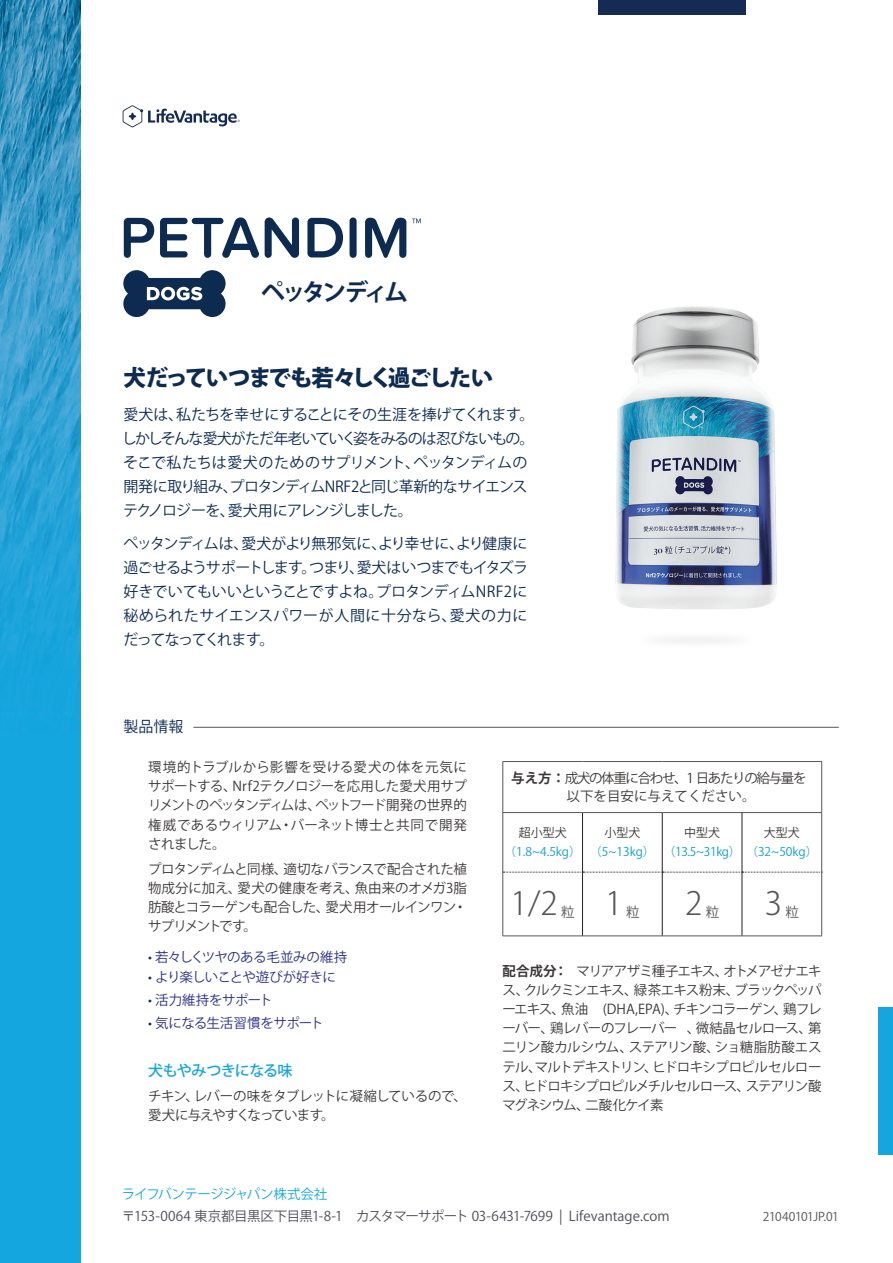
<style>
.page{position:relative;width:893px;height:1263px;background:#fff}
.page>*{position:absolute;margin:0;border:0;box-sizing:border-box;transform-origin:0 0}
.t1{font:300 31.95px "Koz Go Pro";color:#555659}
.t2{font:700 24px "Koz Go Pr 6 N";letter-spacing:-.15em;color:#0d2b51}
.t3{font:800 22.5px "Koz Go Pr 6 N";letter-spacing:-.075em;color:#0d2b51}
.t4{font:15px/24px "Koz Go Pr 6 N";letter-spacing:-.04em;color:#0d2b51}
.t5{font:500 15px "Koz Go Pr 6 N";letter-spacing:-.035em;color:#16a6df}
.t6{font:13.5px/19.2px "Koz Go Pr 6 N";letter-spacing:-.045em;color:#3c3838;text-align:justify}
.t7{font:13.5px "Koz Go Pr 6 N";letter-spacing:-.01em;color:#4d5057}
.t8{font:13.5px "Koz Go Pr 6 N";letter-spacing:-.035em;color:#2b318d}
.t9{font:13.5px/18px "Koz Go Pr 6 N";letter-spacing:-.1em;color:#3c3838;text-align:center}
.t10{font:13.5px "Koz Go Pr 6 N";letter-spacing:-.04em;color:#14a8e0}
.t11{font:13.5px "Koz Go Pro";color:#555659}
.t12{font:12px "Koz Go Pro";color:#13a0ce}
.t13{font:12px "Koz Go Pr 6 N";letter-spacing:-.04em;color:#555659}
.t14{font:12px "Koz Go Pro";color:#3c3838}
.s1{font-weight:300;color:#0d2b51}
.s2{font-weight:700}
</style>
<div class="page">
<svg style="left:123px;top:270px;width:103px;height:47px"></svg>
<svg style="left:412px;top:218px;width:9px;height:5px"></svg>
<svg style="left:124px;top:218px;width:30px;height:40px"></svg>
<svg style="left:160px;top:217px;width:99px;height:41px"></svg>
<svg style="left:265px;top:217px;width:34px;height:41px"></svg>
<svg style="left:307px;top:218px;width:36px;height:39px"></svg>
<div style="left:350px;top:217px;width:7px;height:41px;background:#0d2b51;border-radius:3px"></div>
<svg style="left:365px;top:217px;width:41px;height:41px"></svg>
<div style="left:598px;top:0;width:147px;height:14px;background:#162b54"></div>
<div style="left:879px;top:1007px;width:14px;height:147px;background:#16a6df"></div>
<svg style="left:123px;top:105px;width:117px;height:22px"></svg>
<img style="left:615px;top:306px;width:162px;height:303px">
<hr style="left:193px;top:727px;width:646px;height:1px;background:#555659">
<img style="left:0;top:0;width:80px;height:1263px">
<hr style="left:503px;top:761px;width:79px;height:1px;background:#555659">
<hr style="left:503px;top:762px;width:1px;height:50px;background:#555659">
<hr style="left:582px;top:761px;width:80px;height:1px;background:#555659">
<hr style="left:662px;top:761px;width:80px;height:1px;background:#555659">
<hr style="left:742px;top:761px;width:80px;height:1px;background:#555659">
<hr style="left:821px;top:762px;width:1px;height:50px;background:#555659">
<hr style="left:503px;top:812px;width:79px;height:1px;background:#555659">
<hr style="left:582px;top:812px;width:80px;height:1px;background:#555659">
<hr style="left:662px;top:812px;width:80px;height:1px;background:#555659">
<hr style="left:742px;top:812px;width:80px;height:1px;background:#555659">
<svg style="left:504px;top:872px;width:317px;height:1px"></svg>
<hr style="left:662px;top:813px;width:1px;height:59px;background:#231f20">
<hr style="left:742px;top:813px;width:1px;height:59px;background:#231f20">
<hr style="left:662px;top:872px;width:1px;height:64px;background:#231f20">
<hr style="left:742px;top:872px;width:1px;height:64px;background:#231f20">
<hr style="left:821px;top:813px;width:1px;height:59px;background:#555659">
<hr style="left:821px;top:872px;width:1px;height:64px;background:#555659">
<hr style="left:582px;top:936px;width:80px;height:1px;background:#555659">
<hr style="left:662px;top:936px;width:80px;height:1px;background:#555659">
<hr style="left:742px;top:936px;width:80px;height:1px;background:#555659">
<hr style="left:503px;top:813px;width:1px;height:59px;background:#555659">
<hr style="left:503px;top:872px;width:1px;height:64px;background:#555659">
<hr style="left:503px;top:936px;width:79px;height:1px;background:#555659">
<hr style="left:582px;top:813px;width:1px;height:59px;background:#231f20">
<hr style="left:582px;top:872px;width:1px;height:64px;background:#231f20">
<h2 class="t2" style="left:261px;top:279px;width:148px">ペッタンディム</h2>
<h3 class="t3" style="left:123px;top:365px;width:372px">犬だっていつまでも若々しく過ごしたい</h3>
<p class="t4" style="left:122px;top:403px;width:414px">愛犬は、私たちを幸せにすることにその生涯を捧げてくれます。しかしそんな愛犬がただ年老いていく姿をみるのは忍びないもの。そこで私たちは愛犬のためのサプリメント、ペッタンディムの開発に取り組み、プロタンディムNRF2と同じ革新的なサイエンステクノロジーを、愛犬用にアレンジしました。</p>
<p class="t4" style="left:123px;top:531px;width:406px;text-align:justify">ペッタンディムは、愛犬がより無邪気に、より幸せに、より健康に過ごせるようサポートします。つまり、愛犬はいつまでもイタズラ好きでいてもいいということですよね。プロタンディムNRF2に秘められたサイエンスパワーが人間に十分なら、愛犬の力にだってなってくれます。</p>
<p class="t4" style="left:123px;top:715px;width:61px">製品情報</p>
<p class="t6" style="left:148px;top:758px;width:320px">環境的トラブルから影響を受ける愛犬の体を元気にサポートする、Nrf2テクノロジーを応用した愛犬用サプリメントのペッタンディムは、ペットフード開発の世界的権威であるウィリアム・バーネット博士と共同で開発されました。</p>
<p class="t6" style="left:148px;top:859px;width:320px">プロタンディムと同様、適切なバランスで配合された植物成分に加え、愛犬の健康を考え、魚由来のオメガ3脂肪酸とコラーゲンも配合した、愛犬用オールインワン・サプリメントです。</p>
<p class="t8" style="left:148px;top:949px;width:201px"><span class="s1">•</span> 若々しくツヤのある毛並みの維持</p>
<p class="t8" style="left:148px;top:970px;width:189px"><span class="s1">•</span> より楽しいことや遊びが好きに</p>
<p class="t8" style="left:148px;top:992px;width:126px"><span class="s1">•</span> 活力維持をサポート</p>
<p class="t8" style="left:148px;top:1016px;width:177px"><span class="s1">•</span> 気になる生活習慣をサポート</p>
<p class="t5" style="left:148px;top:1062px;width:146px">犬もやみつきになる味</p>
<p class="t6" style="left:148px;top:1086px;width:320px">チキン、レバーの味をタブレットに凝縮しているので、愛犬に与えやすくなっています。</p>
<p class="t9" style="left:511px;top:769px;width:297px"><span class="s2">与え方：</span> 成犬の体重に合わせ、1 日あたりの給与量を以下を目安に与えてください。</p>
<p class="t14" style="left:519px;top:824px;width:49px">超小型犬</p>
<p class="t12" style="left:504px;top:844px;width:78px">（1.8~4.5kg）</p>
<p class="t14" style="left:684px;top:824px;width:37px">中型犬</p>
<p class="t12" style="left:663px;top:844px;width:156px">（13.5~31kg）（32~50kg）</p>
<p class="t14" style="left:604px;top:824px;width:37px">小型犬</p>
<p class="t12" style="left:590px;top:844px;width:67px">（5~13kg）</p>
<p class="t14" style="left:764px;top:824px;width:37px">大型犬</p>
<h1 class="t1" style="left:511px;top:882px;width:49px">1/2</h1>
<p class="t11" style="left:561px;top:903px;width:15px">粒</p>
<h1 class="t1" style="left:605px;top:882px;width:19px">1</h1>
<p class="t11" style="left:626px;top:903px;width:15px">粒</p>
<h1 class="t1" style="left:685px;top:882px;width:19px">2</h1>
<p class="t11" style="left:706px;top:903px;width:15px">粒</p>
<h1 class="t1" style="left:765px;top:882px;width:19px">3</h1>
<p class="t11" style="left:785px;top:903px;width:15px">粒</p>
<p class="t6" style="left:503px;top:962px;width:320px"><span class="s2">配合成分：</span> マリアアザミ種子エキス、オトメアゼナエキス、クルクミンエキス、緑茶エキス粉末、ブラックペッパーエキス、魚油 (DHA,EPA)、チキンコラーゲン、鶏フレーバー、鶏レバーのフレーバー 、微結晶セルロース、第二リン酸カルシウム、ステアリン酸、ショ糖脂肪酸エステル、マルトデキストリン、ヒドロキシプロピルセルロース、ヒドロキシプロピルメチルセルロース、ステアリン酸マグネシウム、二酸化ケイ素</p>
<p class="t10" style="left:122px;top:1186px;width:207px">ライフバンテージジャパン株式会社</p>
<p class="t7" style="left:122px;top:1209px;width:549px">〒153-0064 東京都目黒区下目黒1-8-1　カスタマーサポート 03-6431-7699 | Lifevantage.com</p>
<p class="t13" style="left:763px;top:1210px;width:77px">21040101JP.01</p>
</div>
